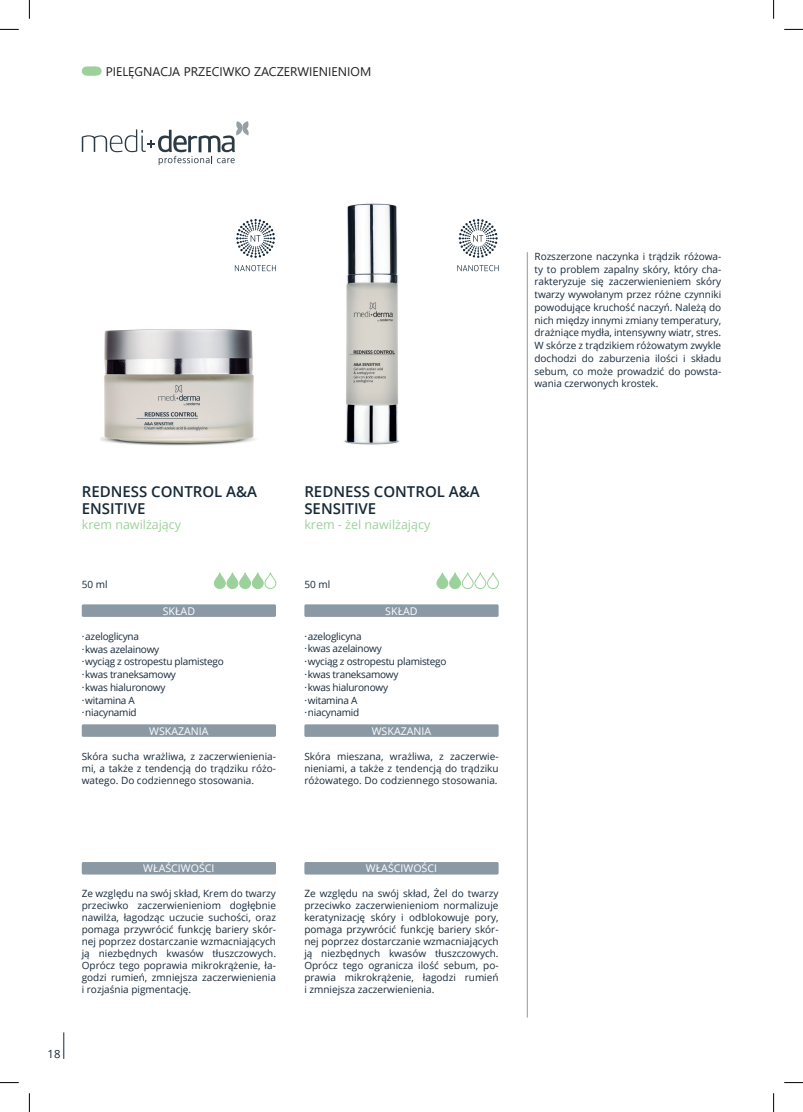
<style>
.page{position:relative;width:803px;height:1112px;background:#fff}
.page>*{position:absolute;margin:0;border:0;box-sizing:border-box;transform-origin:0 0}
.t1{font:600 15px/17.5px "Open Sans";color:#172938}
.t2{font:12.5px "Segoe UI";color:#231f20}
.t3{font:12.5px "Open Sans";color:#9cd19c}
.t4{font:11.25px "Open Sans";color:#172938}
.t5{font:10.62px "Open Sans";color:#fff}
.t6{font:10px/12px "Open Sans";letter-spacing:-.005em;color:#172938;text-align:justify}
.t7{font:10px/12.8px "Open Sans";letter-spacing:-.025em;color:#172938}
</style>
<div class="page">
<svg style="left:63px;top:1032px;width:1px;height:26px"></svg>
<svg style="left:82px;top:121px;width:167px;height:44px"></svg>
<svg style="left:82px;top:67px;width:20px;height:8px"></svg>
<div style="left:82px;top:724px;width:194px;height:12px;background:#8b99a5;border-radius:2px"></div>
<div style="left:304px;top:604px;width:195px;height:12px;background:#8b99a5;border-radius:2px"></div>
<div style="left:82px;top:604px;width:194px;height:12px;background:#8b99a5;border-radius:2px"></div>
<div style="left:304px;top:724px;width:195px;height:12px;background:#8b99a5;border-radius:2px"></div>
<div style="left:82px;top:861px;width:194px;height:13px;background:#8b99a5;border-radius:2px"></div>
<div style="left:304px;top:861px;width:195px;height:13px;background:#8b99a5;border-radius:2px"></div>
<hr style="left:527px;top:252px;width:1px;height:765px;background:#8b99a5">
<svg style="left:457px;top:219px;width:42px;height:52px"></svg>
<svg style="left:235px;top:219px;width:41px;height:52px"></svg>
<svg style="left:214px;top:572px;width:62px;height:16px"></svg>
<svg style="left:437px;top:572px;width:62px;height:16px"></svg>
<img style="left:101px;top:329px;width:154px;height:117px">
<img style="left:344px;top:203px;width:56px;height:242px">
<svg style="left:0;top:29px;width:19px;height:1px"></svg>
<svg style="left:784px;top:29px;width:19px;height:1px"></svg>
<svg style="left:0;top:1082px;width:19px;height:1px"></svg>
<svg style="left:784px;top:1082px;width:19px;height:1px"></svg>
<svg style="left:29px;top:0;width:1px;height:19px"></svg>
<svg style="left:29px;top:1093px;width:1px;height:18px"></svg>
<svg style="left:773px;top:0;width:1px;height:19px"></svg>
<svg style="left:773px;top:1093px;width:1px;height:18px"></svg>
<p class="t2" style="left:106px;top:59px;width:267px">PIELĘGNACJA PRZECIWKO ZACZERWIENIENIOM</p>
<p class="t6" style="left:534px;top:249px;width:188px;line-height:12.8px">Rozszerzone naczynka i trądzik różowa&shy;ty to problem zapalny skóry, który cha&shy;rakteryzuje się zaczerwienieniem skóry twarzy wywołanym przez różne czynniki powodujące kruchość naczyń. Należą do nich między innymi zmiany temperatury, drażniące mydła, intensywny wiatr, stres.<br>W skórze z trądzikiem różowatym zwykle dochodzi do zaburzenia ilości i składu sebum, co może prowadzić do powsta&shy;wania czerwonych krostek.</p>
<h1 class="t1" style="left:82px;top:482px;width:177px">REDNESS CONTROL A&amp;A<br>ENSITIVE</h1>
<p class="t3" style="left:82px;top:516px;width:101px">krem nawilżający</p>
<p class="t6" style="left:82px;top:577px;width:27px">50 ml</p>
<h1 class="t1" style="left:304px;top:482px;width:177px">REDNESS CONTROL A&amp;A<br>SENSITIVE</h1>
<p class="t3" style="left:304px;top:516px;width:127px">krem - żel nawilżający</p>
<p class="t6" style="left:304px;top:577px;width:27px">50 ml</p>
<p class="t5" style="left:163px;top:603px;width:34px">SKŁAD</p>
<p class="t5" style="left:385px;top:603px;width:34px">SKŁAD</p>
<p class="t7" style="left:304px;top:629px;width:144px">·azeloglicyna<br>·kwas azelainowy<br>·wyciąg z ostropestu plamistego ·kwas traneksamowy<br>·kwas hialuronowy<br>·witamina A<br>·niacynamid</p>
<p class="t6" style="left:304px;top:749px;width:196px">Skóra mieszana, wrażliwa, z zaczerwie&shy;nieniami, a także z tendencją do trądziku różowatego. Do codziennego stosowania.</p>
<p class="t7" style="left:82px;top:629px;width:144px">·azeloglicyna<br>·kwas azelainowy<br>·wyciąg z ostropestu plamistego ·kwas traneksamowy<br>·kwas hialuronowy<br>·witamina A<br>·niacynamid</p>
<p class="t5" style="left:149px;top:723px;width:61px">WSKAZANIA</p>
<p class="t5" style="left:372px;top:723px;width:61px">WSKAZANIA</p>
<p class="t6" style="left:82px;top:749px;width:196px">Skóra sucha wrażliwa, z zaczerwienienia&shy;mi, a także z tendencją do trądziku różo&shy;watego. Do codziennego stosowania.</p>
<p class="t5" style="left:143px;top:861px;width:73px">WŁAŚCIWOŚCI</p>
<p class="t5" style="left:366px;top:861px;width:73px">WŁAŚCIWOŚCI</p>
<p class="t6" style="left:82px;top:887px;width:196px">Ze względu na swój skład, Krem do twarzy przeciwko zaczerwienieniom dogłębnie nawilża, łagodząc uczucie suchości, oraz pomaga przywrócić funkcję bariery skór&shy;nej poprzez dostarczanie wzmacniających ją niezbędnych kwasów tłuszczowych.<br>Oprócz tego poprawia mikrokrążenie, ła&shy;godzi rumień, zmniejsza zaczerwienienia i rozjaśnia pigmentację.</p>
<p class="t6" style="left:304px;top:887px;width:196px">Ze względu na swój skład, Żel do twarzy przeciwko zaczerwienieniom normalizuje keratynizację skóry i odblokowuje pory, pomaga przywrócić funkcję bariery skór&shy;nej poprzez dostarczanie wzmacniających ją niezbędnych kwasów tłuszczowych.<br>Oprócz tego ogranicza ilość sebum, po&shy;prawia mikrokrążenie, łagodzi rumień i zmniejsza zaczerwienienia.</p>
<p class="t4" style="left:48px;top:1046px;width:14px">18</p>
</div>
